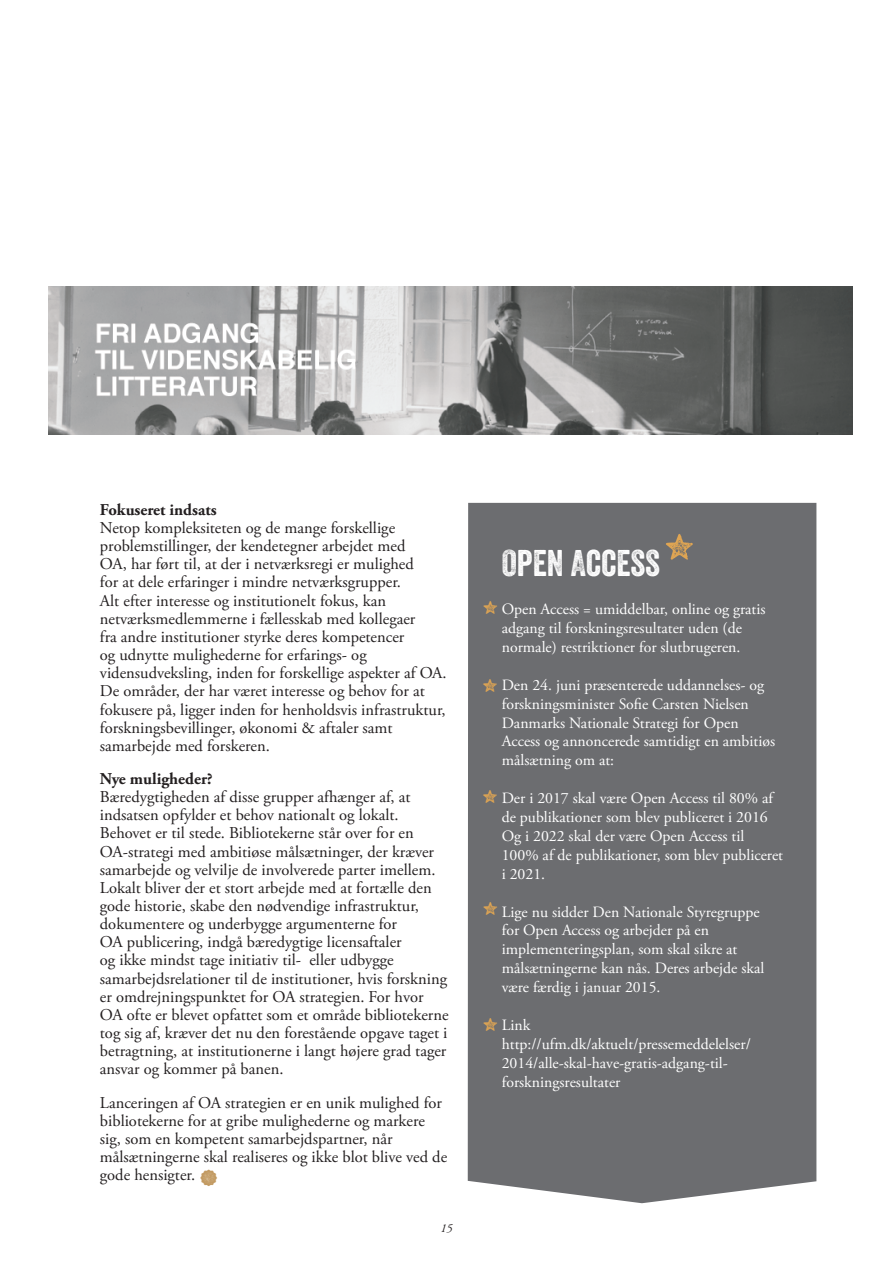
<style>
.page{position:relative;width:893px;height:1263px;background:#fff}
.page>*{position:absolute;margin:0;border:0;box-sizing:border-box;transform-origin:0 0}
.t1{font:72px "Veneer Extras";color:#dfa553}
.t2{font:36px "Veneer Two";color:#fff}
.t3{font:36px/78.4px "Veneer Extras";color:#dfa553}
.t4{font:16.5px/18.1px "Adobe Garamond Pro";color:#231f20}
.t5{font:700 16.5px "Adobe Garamond Pro";color:#231f20}
.t6{font:15.75px/18.9px "Adobe Garamond Pro";color:#fff}
.t7{font:italic 12px "Adobe Garamond Pro";color:#231f20}
.s1{font-family:"Veneer Extras";font-size:22.5px;color:#c29a61}
</style>
<div class="page">
<div style="left:468px;top:503px;width:348px;height:700px;background:#6c6d70"></div>
<img style="left:49px;top:286px;width:804px;height:148px">
<p class="t5" style="left:100px;top:500px;width:118px">Fokuseret indsats</p>
<p class="t4" style="left:100px;top:519px;width:348px">Netop kompleksiteten og de mange forskellige problemstillinger, der kendetegner arbejdet med<br>OA, har ført til, at der i netværksregi er mulighed<br>for at dele erfaringer i mindre netværksgrupper.<br>Alt efter interesse og institutionelt fokus, kan netværksmedlemmerne i fællesskab med kollegaer<br>fra andre institutioner styrke deres kompetencer<br>og udnytte mulighederne for erfarings- og vidensudveksling, inden for forskellige aspekter af OA.<br>De områder, der har været interesse og behov for at fokusere på, ligger inden for henholdsvis infrastruktur, forskningsbevillinger, økonomi &amp; aftaler samt samarbejde med forskeren.</p>
<p class="t5" style="left:100px;top:769px;width:114px">Nye muligheder?</p>
<p class="t4" style="left:100px;top:788px;width:350px">Bæredygtigheden af disse grupper afhænger af, at indsatsen opfylder et behov nationalt og lokalt.<br>Behovet er til stede. Bibliotekerne står over for en OA-strategi med ambitiøse målsætninger, der kræver samarbejde og velvilje de involverede parter imellem.<br>Lokalt bliver der et stort arbejde med at fortælle den gode historie, skabe den nødvendige infrastruktur, dokumentere og underbygge argumenterne for<br>OA publicering, indgå bæredygtige licensaftaler<br>og ikke mindst tage initiativ til- eller udbygge samarbejdsrelationer til de institutioner, hvis forskning er omdrejningspunktet for OA strategien. For hvor OA ofte er blevet opfattet som et område bibliotekerne tog sig af, kræver det nu den forestående opgave taget i betragtning, at institutionerne i langt højere grad tager ansvar og kommer på banen.</p>
<p class="t4" style="left:100px;top:1094px;width:349px">Lanceringen af OA strategien er en unik mulighed for bibliotekerne for at gribe mulighederne og markere sig, som en kompetent samarbejdspartner, når målsætningerne skal realiseres og ikke blot blive ved de gode hensigter. <span class="s1">6</span></p>
<p class="t7" style="left:440px;top:1221px;width:13px">15</p>
<h1 class="t1" style="left:662px;top:507px;width:36px">Z</h1>
<h2 class="t2" style="left:502px;top:541px;width:160px">OPEN ACCESS</h2>
<p class="t6" style="left:502px;top:600px;width:265px">Open Access = umiddelbar, online og gratis adgang til forskningsresultater uden (de normale) restriktioner for slutbrugeren.</p>
<p class="t6" style="left:502px;top:676px;width:275px">Den 24. juni præsenterede uddannelses- og forskningsminister Sofie Carsten Nielsen Danmarks Nationale Strategi for Open Access og annoncerede samtidigt en ambitiøs målsætning om at:</p>
<p class="t6" style="left:502px;top:789px;width:283px">Der i 2017 skal være Open Access til 80% af de publikationer som blev publiceret i 2016<br>Og i 2022 skal der være Open Access til 100% af de publikationer, som blev publiceret i 2021.</p>
<p class="t6" style="left:502px;top:903px;width:264px">Lige nu sidder Den Nationale Styregruppe for Open Access og arbejder på en implementeringsplan, som skal sikre at målsætningerne kan nås. Deres arbejde skal være færdig i januar 2015.</p>
<p class="t6" style="left:502px;top:1016px;width:251px">Link http://ufm.dk/aktuelt/pressemeddelelser/<br>2014/alle-skal-have-gratis-adgang-til&shy;forskningsresultater</p>
<h2 class="t3" style="left:481px;top:569px;width:19px">Z<br>Z</h2>
<h2 class="t3" style="left:481px;top:758px;width:19px">Z</h2>
<h2 class="t3" style="left:482px;top:871px;width:19px">Z</h2>
<h2 class="t3" style="left:482px;top:986px;width:19px">Z</h2>
</div>
